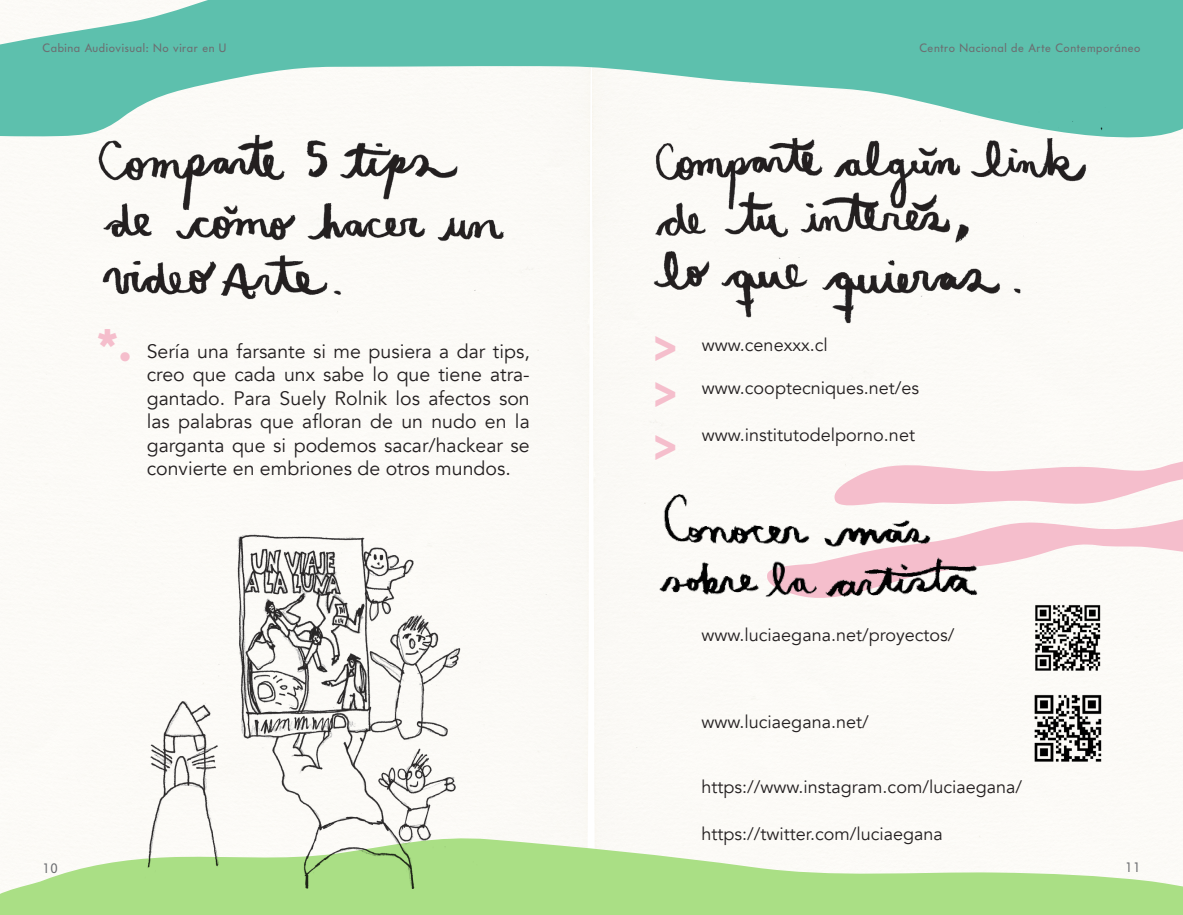
<style>
.page{position:relative;width:1183px;height:915px;background:#fff}
.page>*{position:absolute;margin:0;border:0;box-sizing:border-box;transform-origin:0 0}
.t1{font:900 45px "Circular Std";color:#f5becc}
.t2{font:19.5px/23.4px "Avenir";color:#231f20;text-align:justify}
.t3{font:18px "Avenir";color:#231f20}
.t4{font:13.5px "Futura LUX";color:#6c6d70}
.t5{font:12px "Futura LUX";letter-spacing:.05em;color:#6c6d70}
</style>
<div class="page">
<img style="left:592px;top:185px;width:590px;height:649px">
<svg style="left:0;top:834px;width:1182px;height:80px;fill:#aadf85"></svg>
<svg style="left:0;top:0;width:1182px;height:185px;fill:#5dc0ad"></svg>
<svg style="left:992px;top:510px;width:190px;height:98px;fill:#fcfaf6"></svg>
<svg style="left:830px;top:370px;width:352px;height:140px"></svg>
<img style="left:91px;top:125px;width:432px;height:195px">
<img style="left:648px;top:106px;width:493px;height:228px">
<img style="left:1032px;top:603px;width:69px;height:69px">
<img style="left:1033px;top:692px;width:69px;height:69px">
<img style="left:128px;top:521px;width:357px;height:367px">
<img style="left:654px;top:482px;width:338px;height:131px">
<p class="t5" style="left:43px;top:40px;width:185px">Cabina Audiovisual: No virar en U</p>
<p class="t5" style="left:919px;top:40px;width:222px">Centro Nacional de Arte Contemporáneo</p>
<p class="t1" style="left:97px;top:315px;width:37px">*.</p>
<p class="t1" style="left:654px;top:316px;width:24px">&gt;</p>
<p class="t2" style="left:147px;top:339px;width:384px">Sería una farsante si me pusiera a dar tips, creo que cada unx sabe lo que tiene atra&shy;gantado. Para Suely Rolnik los afectos son las palabras que afloran de un nudo en la garganta que si podemos sacar/hackear se convierte en embriones de otros mundos.</p>
<p class="t3" style="left:701px;top:334px;width:127px">www.cenexxx.cl</p>
<p class="t3" style="left:701px;top:377px;width:219px">www.cooptecniques.net/es</p>
<p class="t3" style="left:701px;top:424px;width:214px">www.institutodelporno.net</p>
<p class="t1" style="left:654px;top:362px;width:24px">&gt;</p>
<p class="t1" style="left:654px;top:415px;width:24px">&gt;</p>
<p class="t3" style="left:701px;top:624px;width:254px">www.luciaegana.net/proyectos/</p>
<p class="t3" style="left:701px;top:710px;width:169px">www.luciaegana.net/</p>
<p class="t3" style="left:701px;top:775px;width:322px">https://www.instagram.com/luciaegana/</p>
<p class="t3" style="left:701px;top:822px;width:243px">https://twitter.com/luciaegana</p>
<p class="t4" style="left:43px;top:860px;width:17px">10</p>
<p class="t4" style="left:1124px;top:859px;width:17px">11</p>
</div>
